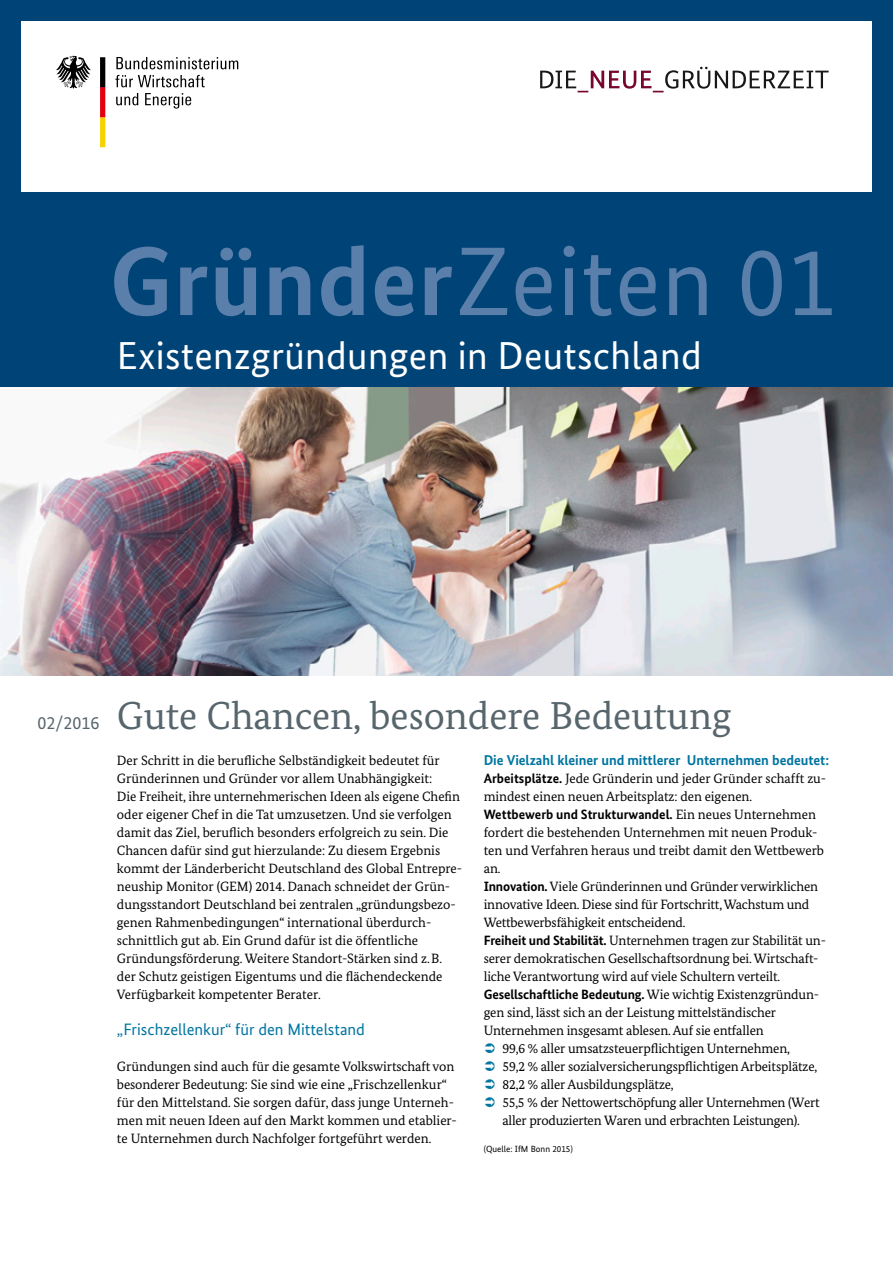
<style>
.page{position:relative;width:893px;height:1263px;background:#fff}
.page>*{position:absolute;margin:0;border:0;box-sizing:border-box;transform-origin:0 0}
.t1{font:97.5px "Bundes Sans";letter-spacing:.01em;color:#597faa}
.t2{font:39px "Bundes Sans";letter-spacing:.01em;color:#fff}
.t3{font:39px "Bundes Serif";color:#57656c}
.t4{font:18px "Bundes Sans";color:#57656c}
.t5{font:16.5px "Bundes Sans";color:#0075a0}
.t6{font:700 14.25px "Bundes Sans";letter-spacing:-.005em;color:#0075a0}
.t7{font:13.5px/18px "Bundes Serif";color:#000}
.t8{font:13.5px/18px "Bundes Serif";letter-spacing:-.02em;color:#000}
.t9{font:9px "Bundes Sans";color:#000}
.s1{font-weight:700}
.s2{font-family:"Bundes Sans";font-weight:700}
</style>
<div class="page">
<div style="left:0;top:0;width:893px;height:418px;background:#004376"></div>
<div style="left:21px;top:21px;width:851px;height:170px;background:#fff"></div>
<svg style="left:56px;top:56px;width:35px;height:32px"></svg>
<svg style="left:100px;top:57px;width:5px;height:90px"></svg>
<svg style="left:116px;top:57px;width:122px;height:12px"></svg>
<svg style="left:115px;top:75px;width:90px;height:12px"></svg>
<svg style="left:116px;top:93px;width:22px;height:12px"></svg>
<svg style="left:145px;top:93px;width:46px;height:16px"></svg>
<svg style="left:540px;top:67px;width:289px;height:25px"></svg>
<img style="left:1px;top:388px;width:892px;height:287px">
<h1 class="t1" style="left:109px;top:222px;width:728px"><span class="s1">Gründer</span>Zeiten 01</h1>
<h2 class="t2" style="left:117px;top:332px;width:586px">Existenzgründungen in Deutschland</h2>
<h3 class="t4" style="left:38px;top:712px;width:63px">02/2016</h3>
<h2 class="t3" style="left:117px;top:692px;width:616px">Gute Chancen, besondere Bedeutung</h2>
<p class="t7" style="left:117px;top:751px;width:347px">Der Schritt in die berufliche Selbständigkeit bedeutet für Gründerinnen und Gründer vor allem Unabhängigkeit:<br>Die Freiheit, ihre unternehmerischen Ideen als eigene Chefin oder eigener Chef in die Tat umzusetzen. Und sie verfolgen damit das Ziel, beruflich besonders erfolgreich zu sein. Die Chancen dafür sind gut hierzulande: Zu diesem Ergebnis kommt der Länderbericht Deutschland des Global Entrepre&shy;neuship Monitor (GEM) 2014. Danach schneidet der Grün&shy;dungsstandort Deutschland bei zentralen „gründungsbezo&shy;genen Rahmenbedingungen“ international überdurch&shy;schnittlich gut ab. Ein Grund dafür ist die öffentliche Gründungsförderung. Weitere Standort-Stärken sind z.B. der Schutz geistigen Eigentums und die flächendeckende Verfügbarkeit kompetenter Berater.</p>
<h3 class="t5" style="left:117px;top:1019px;width:250px">„Frischzellenkur“ für den Mittelstand</h3>
<p class="t7" style="left:117px;top:1057px;width:341px">Gründungen sind auch für die gesamte Volkswirtschaft von besonderer Bedeutung: Sie sind wie eine „Frischzellenkur“ für den Mittelstand. Sie sorgen dafür, dass junge Unterneh&shy;men mit neuen Ideen auf den Markt kommen und etablier&shy;te Unternehmen durch Nachfolger fortgeführt werden.</p>
<h4 class="t6" style="left:484px;top:751px;width:347px">Die Vielzahl kleiner und mittlerer Unternehmen bedeutet:</h4>
<p class="t7" style="left:484px;top:769px;width:344px"><span class="s2">Arbeitsplätze.</span> Jede Gründerin und jeder Gründer schafft zu&shy;mindest einen neuen Arbeitsplatz: den eigenen.</p>
<p class="t7" style="left:484px;top:805px;width:342px"><span class="s2">Wettbewerb und Strukturwandel.</span> Ein neues Unternehmen fordert die bestehenden Unternehmen mit neuen Produk&shy;ten und Verfahren heraus und treibt damit den Wettbewerb an.</p>
<p class="t7" style="left:484px;top:877px;width:336px"><span class="s2">Innovation.</span> Viele Gründerinnen und Gründer verwirklichen innovative Ideen. Diese sind für Fortschritt, Wachstum und<br>Wettbewerbsfähigkeit entscheidend.</p>
<p class="t7" style="left:484px;top:931px;width:344px"><span class="s2">Freiheit und Stabilität.</span> Unternehmen tragen zur Stabilität un&shy;serer demokratischen Gesellschaftsordnung bei. Wirtschaft&shy;liche Verantwortung wird auf viele Schultern verteilt.</p>
<p class="t7" style="left:484px;top:985px;width:337px"><span class="s2">Gesellschaftliche Bedeutung.</span> Wie wichtig Existenzgründun&shy;gen sind, lässt sich an der Leistung mittelständischer<br>Unternehmen insgesamt ablesen. Auf sie entfallen</p>
<p class="t7" style="left:502px;top:1039px;width:289px">99,6 % aller umsatzsteuerpflichtigen Unternehmen,</p>
<p class="t7" style="left:502px;top:1057px;width:316px">59,2 % aller sozialversicherungspflichtigen Arbeitsplätze,</p>
<p class="t7" style="left:502px;top:1075px;width:173px">82,2 % aller Ausbildungsplätze,</p>
<p class="t8" style="left:502px;top:1093px;width:319px">55,5 % der Nettowertschöpfung aller Unternehmen (Wert aller produzierten Waren und erbrachten Leistungen).</p>
<p class="t9" style="left:484px;top:1143px;width:91px">(Quelle: IfM Bonn 2015)</p>
</div>
